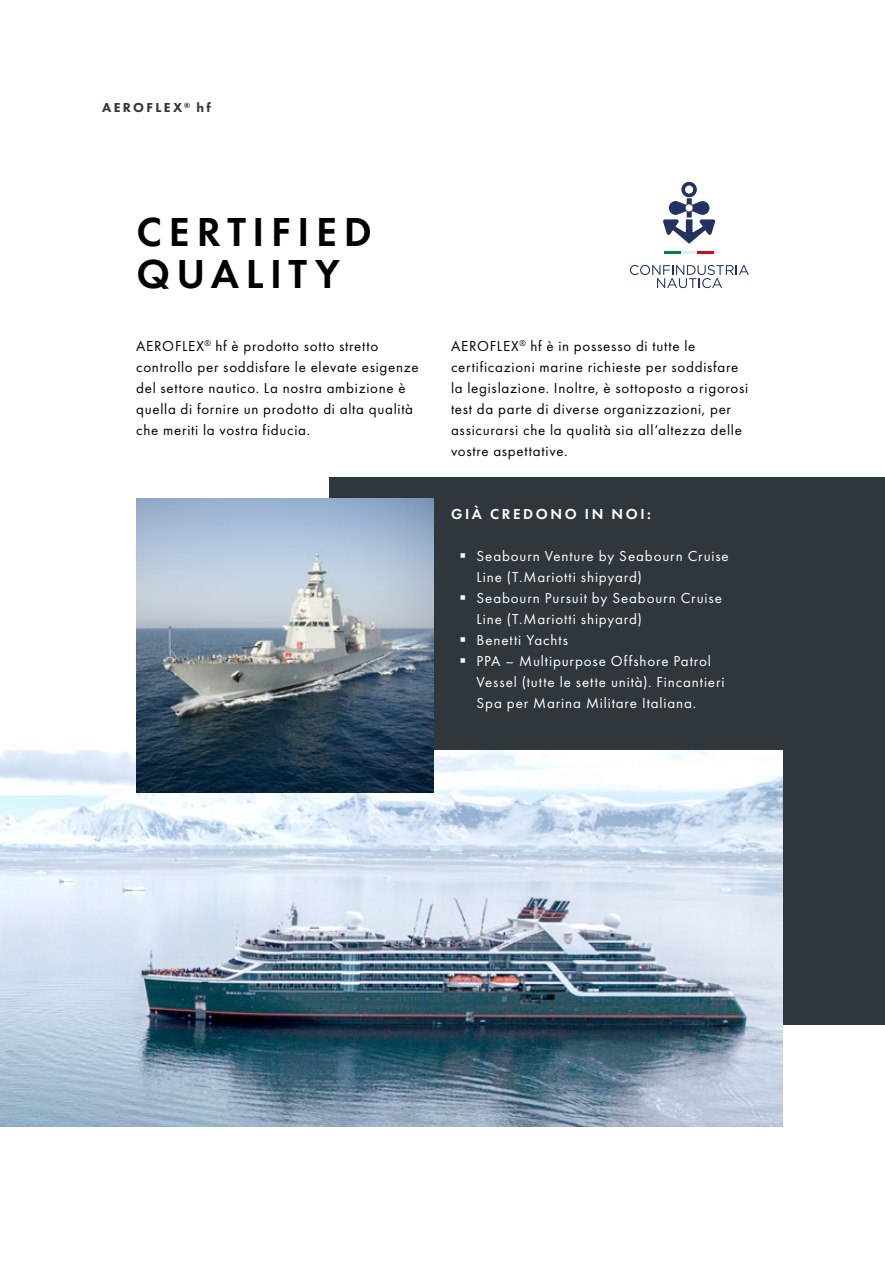
<style>
.page{position:relative;width:885px;height:1263px;background:#fff}
.page>*{position:absolute;margin:0;border:0;box-sizing:border-box;transform-origin:0 0}
.t1{font:600 42px/42px "Futura PT";letter-spacing:.16em;color:#000}
.t2{font:15px/21px "Futura PT";letter-spacing:.05em;color:#000}
.t3{font:15px/21px "Futura PT";letter-spacing:.055em;color:#fff}
.t4{font:600 15px "Futura PT";letter-spacing:.175em;color:#fff}
.t5{font:800 13.5px "Futura PT";letter-spacing:.175em;color:#2f373d}
</style>
<div class="page">
<div style="left:329px;top:477px;width:555px;height:548px;background:#2f373d"></div>
<hr style="left:884px;top:0;width:1px;height:1263px;background:#2f373d">
<img style="left:0;top:750px;width:782px;height:377px">
<svg style="left:630px;top:265px;width:118px;height:23px"></svg>
<svg style="left:663px;top:182px;width:52px;height:62px"></svg>
<hr style="left:664px;top:251px;width:17px;height:3px;background:#008244">
<hr style="left:681px;top:251px;width:16px;height:3px;background:#e2eef5">
<hr style="left:697px;top:251px;width:16px;height:3px;background:#d2091e">
<img style="left:136px;top:498px;width:298px;height:294px">
<p class="t5" style="left:102px;top:99px;width:110px">AEROFLEX<sup>®</sup> hf</p>
<h1 class="t1" style="left:136px;top:211px;width:237px">CERTIFIED<br>QUALITY</h1>
<p class="t2" style="left:136px;top:336px;width:284px">AEROFLEX<sup>®</sup> hf è prodotto sotto stretto controllo per soddisfare le elevate esigenze del settore nautico. La nostra ambizione è quella di fornire un prodotto di alta qualità che meriti la vostra fiducia.</p>
<p class="t2" style="left:451px;top:336px;width:299px">AEROFLEX<sup>®</sup> hf è in possesso di tutte le certificazioni marine richieste per soddisfare la legislazione. Inoltre, è sottoposto a rigorosi test da parte di diverse organizzazioni, per assicurarsi che la qualità sia all‘altezza delle vostre aspettative.</p>
<p class="t4" style="left:451px;top:505px;width:201px">GIÀ CREDONO IN NOI:</p>
<p class="t3" style="left:476px;top:546px;width:254px">Seabourn Venture by Seabourn Cruise<br>Line (T.Mariotti shipyard)<br>Seabourn Pursuit by Seabourn Cruise<br>Line (T.Mariotti shipyard)<br>Benetti Yachts<br>PPA – Multipurpose Offshore Patrol<br>Vessel (tutte le sette unità). Fincantieri<br>Spa per Marina Militare Italiana.</p>
</div>
